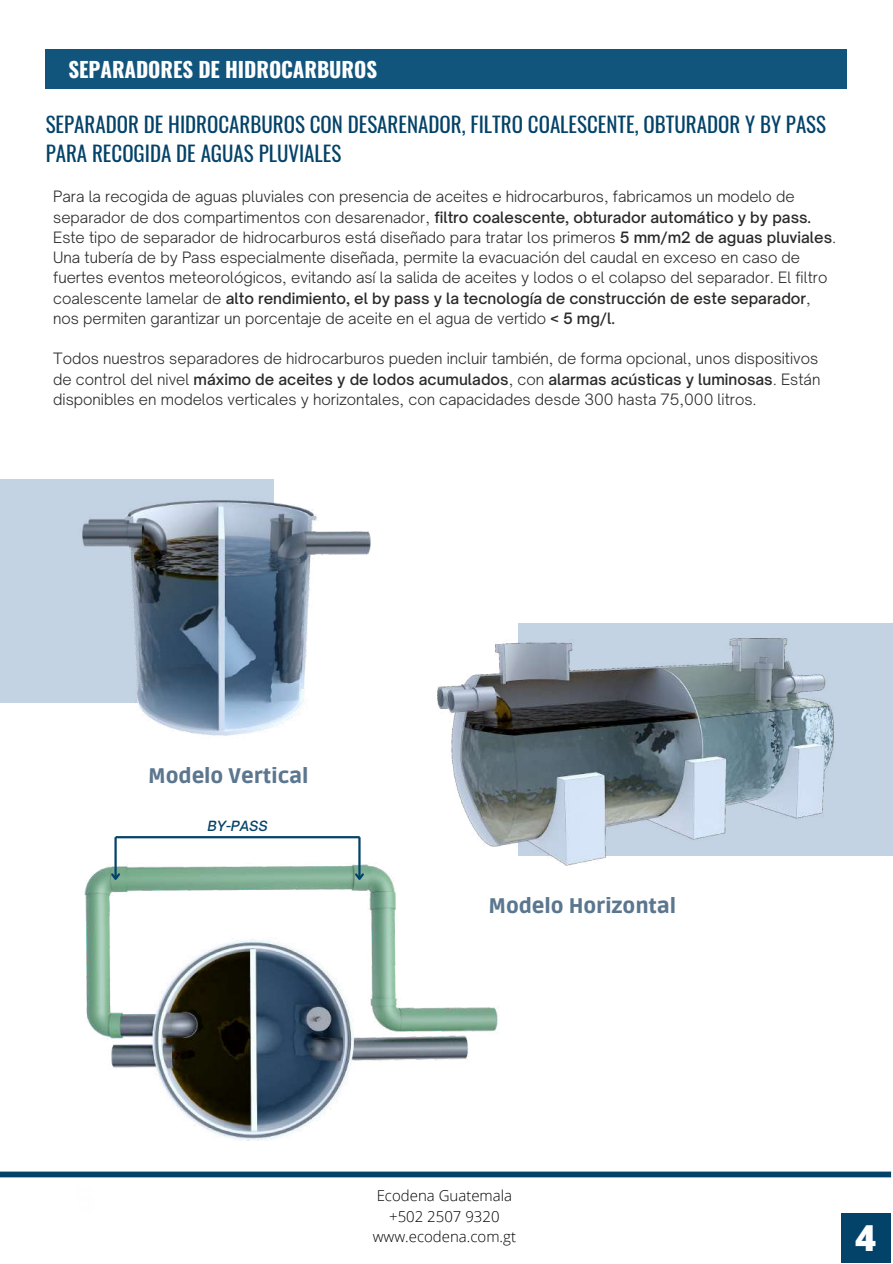
<style>
.page{position:relative;width:893px;height:1264px;background:#fff}
.page>*{position:absolute;margin:0;border:0;box-sizing:border-box;transform-origin:0 0}
.t1{font:800 35.85px "Open Sans";color:#fefefe}
.t2{font:21px/29.2px "Oswald";color:#044369}
.t3{font:900 21px "Ruda";color:#5b768f}
.t4{font:700 21px "Oswald";letter-spacing:-.005em;color:#fefefe}
.t5{font:300 15px/20.2px "Open Sauce One";color:#2b2a29}
.t6{font:300 15px/20.2px "Open Sans";color:#000;text-align:center}
.t7{font:italic 500 13.5px "Open Sauce One";color:#044369}
.s1{font-weight:500}
</style>
<div class="page">
<div style="left:0;top:1171px;width:891px;height:6px;background:#044369"></div>
<div style="left:840px;top:1212px;width:50px;height:50px;background:#044369"></div>
<div style="left:46px;top:49px;width:800px;height:40px;background:#11557d"></div>
<div style="left:0;top:479px;width:274px;height:224px;background:#c4d3e4"></div>
<img style="left:437px;top:623px;width:455px;height:243px">
<img style="left:82px;top:500px;width:289px;height:236px">
<img style="left:84px;top:856px;width:422px;height:284px">
<hr style="left:116px;top:836px;width:243px;height:2px;background:#044369">
<hr style="left:114px;top:837px;width:3px;height:41px;background:#044369">
<svg style="left:109px;top:871px;width:13px;height:11px"></svg>
<hr style="left:358px;top:837px;width:2px;height:41px;background:#044369">
<svg style="left:353px;top:871px;width:13px;height:11px"></svg>
<h2 class="t4" style="left:69px;top:53px;width:310px">SEPARADORES DE HIDROCARBUROS</h2>
<h2 class="t2" style="left:46px;top:109px;width:782px">SEPARADOR DE HIDROCARBUROS CON DESARENADOR, FILTRO COALESCENTE, OBTURADOR Y BY PASS<br>PARA RECOGIDA DE AGUAS PLUVIALES</h2>
<p class="t5" style="left:53px;top:186px;width:784px">Para la recogida de aguas pluviales con presencia de aceites e hidrocarburos, fabricamos un modelo de separador de dos compartimentos con desarenador, <span class="s1">filtro coalescente, obturador automático y by pass.<br></span>Este tipo de separador de hidrocarburos está diseñado para tratar los primeros <span class="s1">5 mm/m2 de aguas pluviales</span>.<br>Una tubería de by Pass especialmente diseñada, permite la evacuación del caudal en exceso en caso de fuertes eventos meteorológicos, evitando así la salida de aceites y lodos o el colapso del separador. El filtro coalescente lamelar de <span class="s1">alto rendimiento, el by pass y la tecnología de construcción de este separador</span>, nos permiten garantizar un porcentaje de aceite en el agua de vertido <span class="s1">&lt; 5 mg/l.</span></p>
<p class="t5" style="left:53px;top:348px;width:768px">Todos nuestros separadores de hidrocarburos pueden incluir también, de forma opcional, unos dispositivos de control del nivel <span class="s1">máximo de aceites y de lodos acumulados</span>, con <span class="s1">alarmas acústicas y luminosas</span>. Están disponibles en modelos verticales y horizontales, con capacidades desde 300 hasta 75,000 litros.</p>
<h2 class="t3" style="left:148px;top:763px;width:162px">Modelo Vertical</h2>
<p class="t7" style="left:207px;top:817px;width:62px">BY-PASS</p>
<h2 class="t3" style="left:488px;top:893px;width:189px">Modelo Horizontal</h2>
<p class="t6" style="left:373px;top:1185px;width:145px">Ecodena Guatemala +502 2507 9320 www.ecodena.com.gt</p>
<h1 class="t1" style="left:855px;top:1212px;width:22px">4</h1>
</div>
